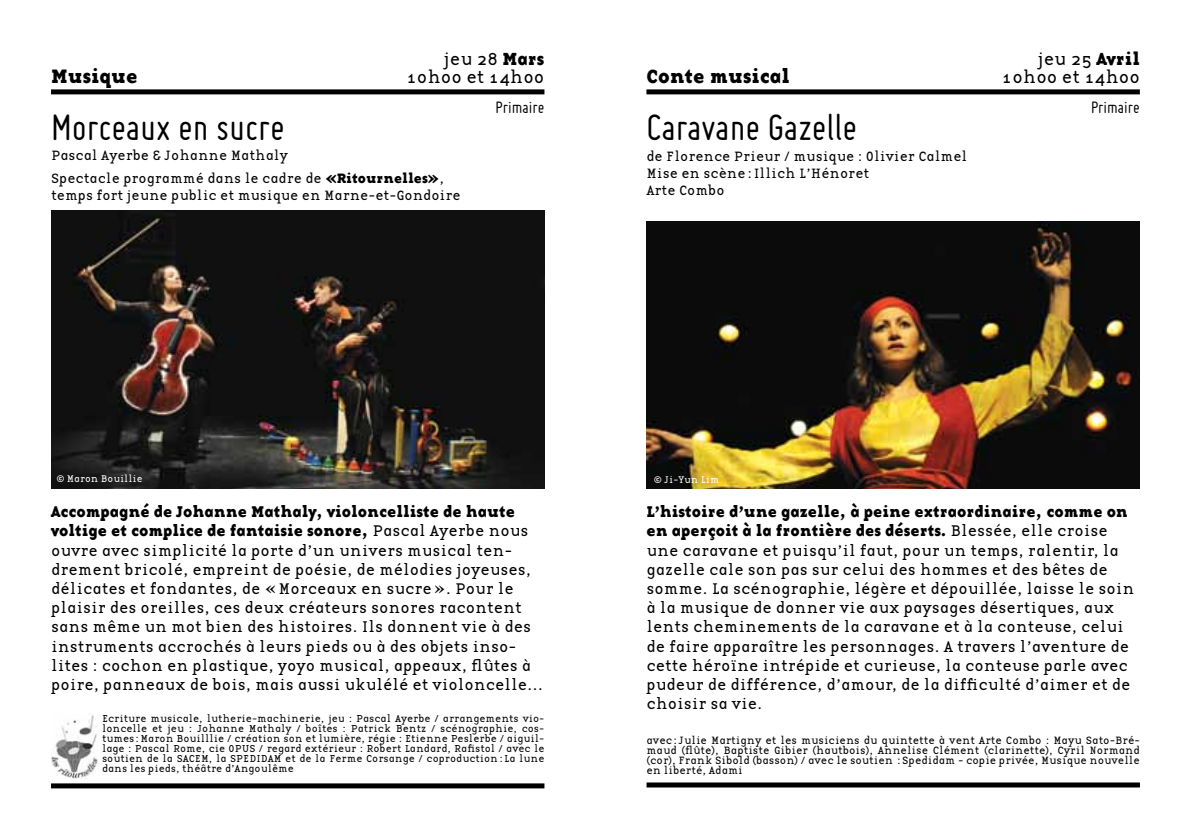
<style>
.page{position:relative;width:1191px;height:840px;background:#fff}
.page>*{position:absolute;margin:0;border:0;box-sizing:border-box;transform-origin:0 0}
.t1{font:40px "Miso";color:#000}
.t2{font:20px "Base Twelve Serif B";color:#000}
.t3{font:18px/18px "Base Twelve Serif";color:#000;text-align:right}
.t4{font:18px "Miso";color:#000}
.t5{font:16px/19.2px "Base Twelve Serif";color:#000}
.t6{font:16px/19.2px "Base Twelve Serif B";color:#000}
.t7{font:14px/16.8px "Base Twelve Serif";color:#000}
.t8{font:11px/10px "Base Twelve Serif";color:#000;text-align:justify}
.t9{font:10.4px/10px "Base Twelve Serif";color:#000;text-align:justify}
.t10{font:10px "Base Twelve Serif";color:#fff}
.s1{font-family:"Base Twelve Serif B"}
.s2{font-family:"Base Twelve Serif"}
</style>
<div class="page">
<img style="left:51px;top:210px;width:493px;height:278px">
<div style="left:51px;top:783px;width:493px;height:5px;background:#000"></div>
<div style="left:51px;top:89px;width:493px;height:5px;background:#000"></div>
<img style="left:51px;top:715px;width:47px;height:63px">
<div style="left:646px;top:89px;width:493px;height:5px;background:#000"></div>
<img style="left:646px;top:221px;width:494px;height:267px">
<div style="left:646px;top:782px;width:494px;height:5px;background:#000"></div>
<p class="t3" style="left:444px;top:50px;width:102px">jeu 28 <span class="s1">Mars</span></p>
<p class="t2" style="left:51px;top:62px;width:88px">Musique</p>
<p class="t3" style="left:406px;top:68px;width:139px">10h00 et 14h00</p>
<p class="t2" style="left:646px;top:62px;width:145px">Conte musical</p>
<p class="t3" style="left:1001px;top:50px;width:139px">jeu 25 <span class="s1">Avril<br></span>10h00 et 14h00</p>
<h1 class="t1" style="left:51px;top:105px;width:235px">Morceaux en sucre</h1>
<p class="t4" style="left:495px;top:97px;width:50px">Primaire</p>
<h1 class="t1" style="left:646px;top:105px;width:212px">Caravane Gazelle</h1>
<p class="t4" style="left:1091px;top:97px;width:50px">Primaire</p>
<p class="t7" style="left:51px;top:147px;width:238px">Pascal Ayerbe &amp; Johanne Mathaly</p>
<p class="t7" style="left:51px;top:170px;width:411px">Spectacle programmé dans le cadre de <span class="s1">«Ritournelles»</span>, temps fort jeune public et musique en Marne-et-Gondoire</p>
<p class="t7" style="left:646px;top:148px;width:322px">de Florence Prieur / musique : Olivier Calmel<br>Mise en scène: Illich L’Hénoret<br>Arte Combo</p>
<p class="t10" style="left:57px;top:472px;width:87px">© Maron Bouillie</p>
<p class="t10" style="left:654px;top:473px;width:67px">© Ji-Yun Lim</p>
<p class="t6" style="left:51px;top:501px;width:479px">Accompagné de Johanne Mathaly, violoncelliste de haute voltige et complice de fantaisie sonore, <span class="s2">Pascal Ayerbe nous</span></p>
<p class="t5" style="left:51px;top:540px;width:493px">ouvre avec simplicité la porte d’un univers musical ten&shy;drement bricolé, empreint de poésie, de mélodies joyeuses, délicates et fondantes, de «Morceaux en sucre». Pour le plaisir des oreilles, ces deux créateurs sonores racontent sans même un mot bien des histoires. Ils donnent vie à des instruments accrochés à leurs pieds ou à des objets inso&shy;lites : cochon en plastique, yoyo musical, appeaux, flûtes à poire, panneaux de bois, mais aussi ukulélé et violoncelle...</p>
<p class="t9" style="left:102px;top:713px;width:444px">Ecriture musicale, lutherie-machinerie, jeu : Pascal Ayerbe / arrangements vio&shy;loncelle et jeu : Johanne Mathaly / boîtes : Patrick Bentz / scénographie, cos&shy;tumes :Maron Bouilllie / création son et lumière, régie : Etienne Peslerbe / aiguil&shy;lage : Pascal Rome, cie OPUS / regard extérieur : Robert Landard, Rafistol / avec le soutien de la SACEM, la SPEDIDAM et de la Ferme Corsange / coproduction: La lune dans les pieds, théâtre d’Angoulême</p>
<p class="t6" style="left:646px;top:501px;width:483px">L’histoire d’une gazelle, à peine extraordinaire, comme on en aperçoit à la frontière des déserts. <span class="s2">Blessée, elle croise</span></p>
<p class="t5" style="left:646px;top:540px;width:489px">une caravane et puisqu’il faut, pour un temps, ralentir, la gazelle cale son pas sur celui des hommes et des bêtes de somme. La scénographie, légère et dépouillée, laisse le soin à la musique de donner vie aux paysages désertiques, aux lents cheminements de la caravane et à la conteuse, celui de faire apparaître les personnages. A travers l’aventure de cette héroïne intrépide et curieuse, la conteuse parle avec pudeur de différence, d’amour, de la difficulté d’aimer et de choisir sa vie.</p>
<p class="t8" style="left:646px;top:735px;width:495px">avec: Julie Martigny et les musiciens du quintette à vent Arte Combo : Mayu Sato-Bré&shy;maud (flûte), Baptiste Gibier (hautbois), Annelise Clément (clarinette), Cyril Normand (cor), Frank Sibold (basson) / avec le soutien :Spedidam - copie privée, Musique nouvelle en liberté, Adami</p>
</div>
